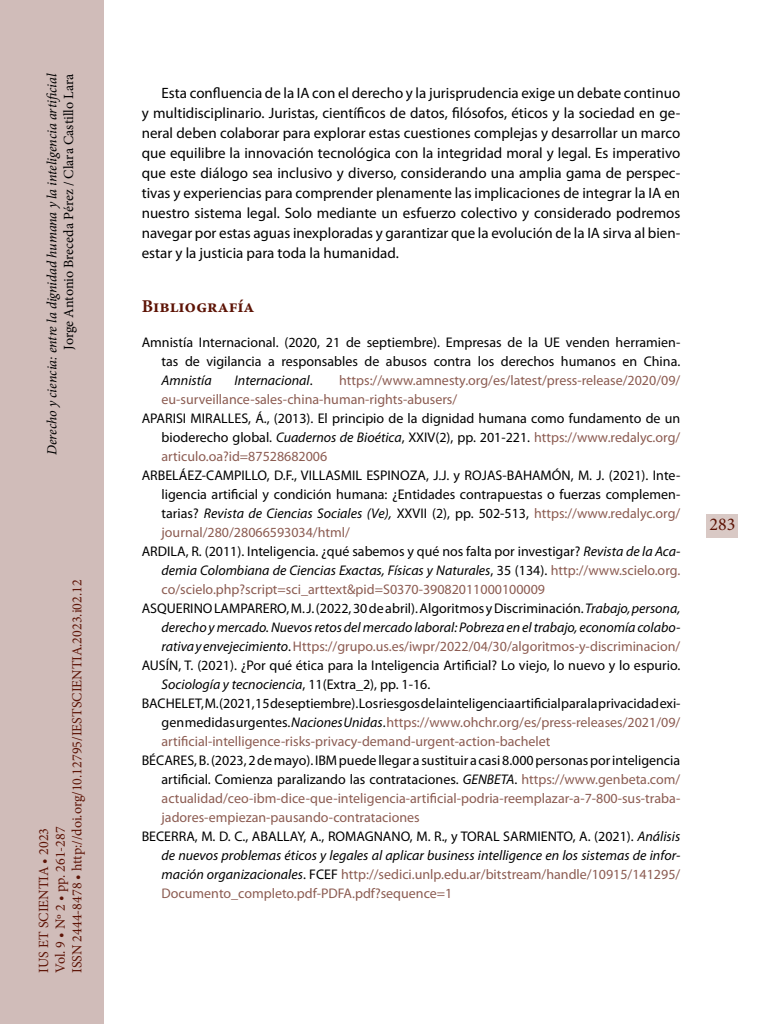
<style>
.page{position:relative;width:768px;height:1024px;background:#fff}
.page>*{position:absolute;margin:0;border:0;box-sizing:border-box;transform-origin:0 0}
._40_Enunciado{font:700 18px "Minion Pro";color:#5d1305}
.t1{font:18px "Minion Pro";color:#5d1305}
._00_bsc{font:15px/20px "Myriad Pro";color:#000;text-align:justify}
._80_bibliografía{font:14px/19px "Myriad Pro";color:#8c5c52;text-align:justify}
._80_bibliografía-2{font:14px/19px "Myriad Pro";color:#000;text-align:justify}
._80_bibliografía-3{font:italic 14px/19px "Myriad Pro";color:#000;text-align:justify}
.t2{font:14px/16.8px "Minion Pro";color:#5d1305}
.t3{font:italic 14px "Minion Pro";letter-spacing:-.005em;color:#000}
.t4{font:14px "Minion Pro";color:#000}
.s1{font-style:italic}
.s2{color:#8c5c52}
.s3{color:#000}
.s4{font-style:italic;color:#000}
.s5{font-style:normal}
.s6{font-style:normal;color:#8c5c52}
</style>
<div class="page">
<div style="left:0;top:0;width:103px;height:1024px;background:#d0bcb9"></div>
<div style="left:707px;top:514px;width:31px;height:24px;background:#d9c9c5"></div>
<p class="t3" style="left:42px;top:455px;width:383px;rotate:-90deg">Derecho y ciencia: entre la dignidad humana y la inteligencia artificial</p>
<p class="t4" style="left:59px;top:350px;width:277px;rotate:-90deg">Jorge Antonio Breceda Pérez / Clara Castillo Lara</p>
<p class="t2" style="left:35px;top:973px;width:395px;rotate:-90deg">IUS ET SCIENTIA • 2023<br>Vol. 9 • Nº 2 • pp. 261-287<br>ISSN 2444-8478 • http://doi.org/10.12795/IESTSCIENTIA.2023.i02.12</p>
<p class="_00_bsc" style="left:142px;top:83px;width:540px;text-indent:20px">Esta confluencia de la IA con el derecho y la jurisprudencia exige un debate continuo y multidisciplinario. Juristas, científicos de datos, filósofos, éticos y la sociedad en ge&shy;neral deben colaborar para explorar estas cuestiones complejas y desarrollar un marco que equilibre la innovación tecnológica con la integridad moral y legal. Es imperativo que este diálogo sea inclusivo y diverso, considerando una amplia gama de perspec&shy;tivas y experiencias para comprender plenamente las implicaciones de integrar la IA en nuestro sistema legal. Solo mediante un esfuerzo colectivo y considerado podremos navegar por estas aguas inexploradas y garantizar que la evolución de la IA sirva al bien&shy;estar y la justicia para toda la humanidad.</p>
<p class="_40_Enunciado" style="left:142px;top:293px;width:114px">Bibliografía</p>
<p class="_80_bibliografía-2" style="left:162px;top:332px;width:520px;text-indent:-20px">Amnistía Internacional. (2020, 21 de septiembre). Empresas de la UE venden herramien&shy;tas de vigilancia a responsables de abusos contra los derechos humanos en China.<br><span class="s1">Amnistía</span></p>
<p class="_80_bibliografía" style="left:162px;top:370px;width:520px;text-indent:178px">https://www.amnesty.org/es/latest/press-release/2020/09/ eu-surveillance-sales-china-human-rights-abusers/</p>
<p class="_80_bibliografía-2" style="left:162px;top:408px;width:520px;text-indent:-20px">APARISI MIRALLES, Á., (2013). El principio de la dignidad humana como fundamento de un bioderecho global. <span class="s1">Cuadernos de Bioética</span>, XXIV(2), pp. 201-221. <span class="s2">https://www.redalyc.org/ articulo.oa?id=87528682006</span></p>
<p class="_80_bibliografía-2" style="left:162px;top:465px;width:520px;text-indent:-20px">ARBELÁEZ-CAMPILLO, D.F., VILLASMIL ESPINOZA, J.J. y ROJAS-BAHAMÓN, M. J. (2021). Inte&shy;ligencia artificial y condición humana: ¿Entidades contrapuestas o fuerzas complemen&shy;tarias? <span class="s1">Revista de Ciencias Sociales (Ve),</span> XXVII (2), pp. 502-513, <span class="s2">https://www.redalyc.org/ journal/280/28066593034/html/</span></p>
<p class="_80_bibliografía" style="left:162px;top:541px;width:520px;text-indent:-20px"><span class="s3">ARDILA, R. (2011). Inteligencia. ¿qué sabemos y qué nos falta por investigar?</span> <span class="s4">Revista de la Aca&shy;demia Colombiana de Ciencias Exactas, Físicas y Naturales</span><span class="s3">, 35 (134).</span> http://www.scielo.org. co/scielo.php?script=sci_arttext&amp;pid=S0370-39082011000100009</p>
<p class="_80_bibliografía-3" style="left:162px;top:598px;width:520px;text-indent:-20px"><span class="s5">ASQUERINO LAMPARERO, M. J. (2022, 30 de abril). Algoritmos y Discriminación.</span> Trabajo, persona, derecho y mercado. Nuevos retos del mercado laboral: Pobreza en el trabajo, economía colabo&shy;rativa y envejecimiento<span class="s5">.</span> <span class="s6">Https://grupo.us.es/iwpr/2022/04/30/algoritmos-y-discriminacion/</span></p>
<p class="_80_bibliografía-2" style="left:162px;top:655px;width:520px;text-indent:-20px">AUSÍN, T. (2021). ¿Por qué ética para la Inteligencia Artificial? Lo viejo, lo nuevo y lo espurio.<br><span class="s1">Sociología y tecnociencia</span>, 11(Extra_2), pp. 1-16.</p>
<p class="_80_bibliografía" style="left:162px;top:693px;width:520px;text-indent:-20px"><span class="s3">BACHELET, M. (2021, 15 de septiembre). Los riesgos de la inteligencia artificial para la privacidad exi&shy;gen medidas urgentes.</span> <span class="s4">Naciones Unidas</span><span class="s3">.</span> https://www.ohchr.org/es/press-releases/2021/09/ artificial-intelligence-risks-privacy-demand-urgent-action-bachelet</p>
<p class="_80_bibliografía" style="left:162px;top:750px;width:520px;text-indent:-20px"><span class="s3">BÉCARES, B. (2023, 2 de mayo). IBM puede llegar a sustituir a casi 8.000 personas por inteligencia artificial. Comienza paralizando las contrataciones.</span> <span class="s4">GENBETA</span><span class="s3">.</span> https://www.genbeta.com/ actualidad/ceo-ibm-dice-que-inteligencia-artificial-podria-reemplazar-a-7-800-sus-traba&shy;jadores-empiezan-pausando-contrataciones</p>
<p class="_80_bibliografía-3" style="left:162px;top:826px;width:520px;text-indent:-20px"><span class="s5">BECERRA, M. D. C., ABALLAY, A., ROMAGNANO, M. R., y TORAL SARMIENTO, A. (2021).</span> Análisis de nuevos problemas éticos y legales al aplicar business intelligence en los sistemas de infor&shy;mación organizacionales<span class="s5">. FCEF</span> <span class="s6">http://sedici.unlp.edu.ar/bitstream/handle/10915/141295/ Documento_completo.pdf-PDFA.pdf?sequence=1</span></p>
<p class="_80_bibliografía-3" style="left:235px;top:370px;width:79px">Internacional<span class="s5">.</span></p>
<p class="t1" style="left:709px;top:512px;width:27px">283</p>
</div>
